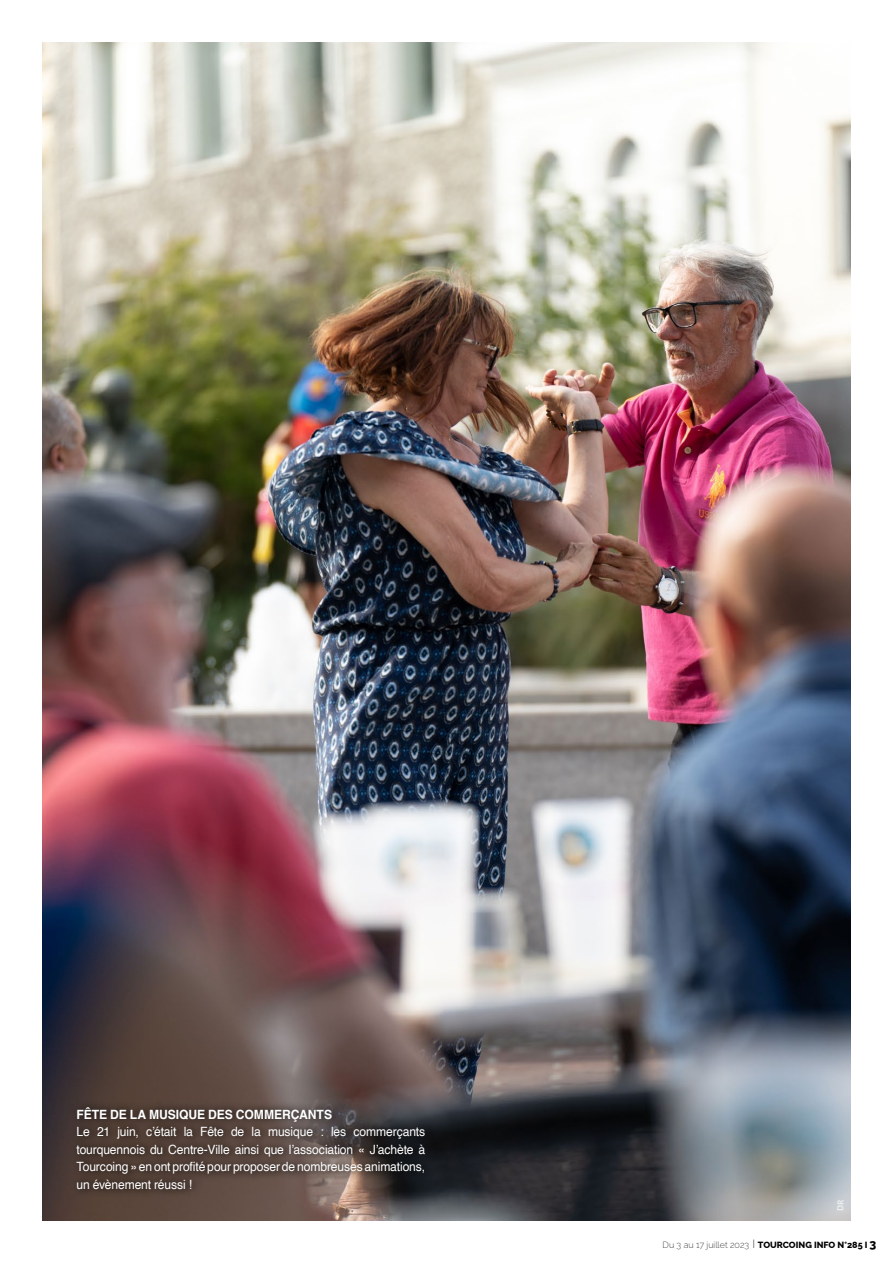
<style>
.page{position:relative;width:893px;height:1263px;background:#fff}
.page>*{position:absolute;margin:0;border:0;box-sizing:border-box;transform-origin:0 0}
.t1{font:12.75px/17.5px "Helvetica";letter-spacing:-.01em;color:#fff;text-align:justify;scale:.95 1}
.t2{font:700 12.75px "Helvetica";letter-spacing:-.005em;color:#fff;scale:.95 1}
.t3{font:800 9px "Raleway";color:#000}
.t4{font:700 9px "Segoe UI";color:#fff;scale:.9 1}
.s1{font-weight:200}
.s2{font-weight:200;font-size:12px}
.s3{font-size:12px}
</style>
<div class="page">
<img style="left:43px;top:43px;width:807px;height:1177px">
<div style="left:70px;top:1099px;width:366px;height:99px;background:#000;opacity:.55"></div>
<p class="t2" style="left:77px;top:1107px;width:271px">FÊTE DE LA MUSIQUE DES COMMERÇANTS</p>
<p class="t1" style="left:77px;top:1123px;width:369px">Le 21 juin, c’était la Fête de la musique : les commerçants tourquennois du Centre-Ville ainsi que l’association « J’achète à Tourcoing » en ont profité pour proposer de nombreuses animations, un évènement réussi !</p>
<p class="t4" style="left:834px;top:1211px;width:14px;rotate:-90deg">DR</p>
<p class="t3" style="left:663px;top:1238px;width:215px"><span class="s1">Du 3 au 17 juillet 2023</span> <span class="s2">I</span> TOURCOING INFO N°285 I <span class="s3">3</span></p>
</div>
